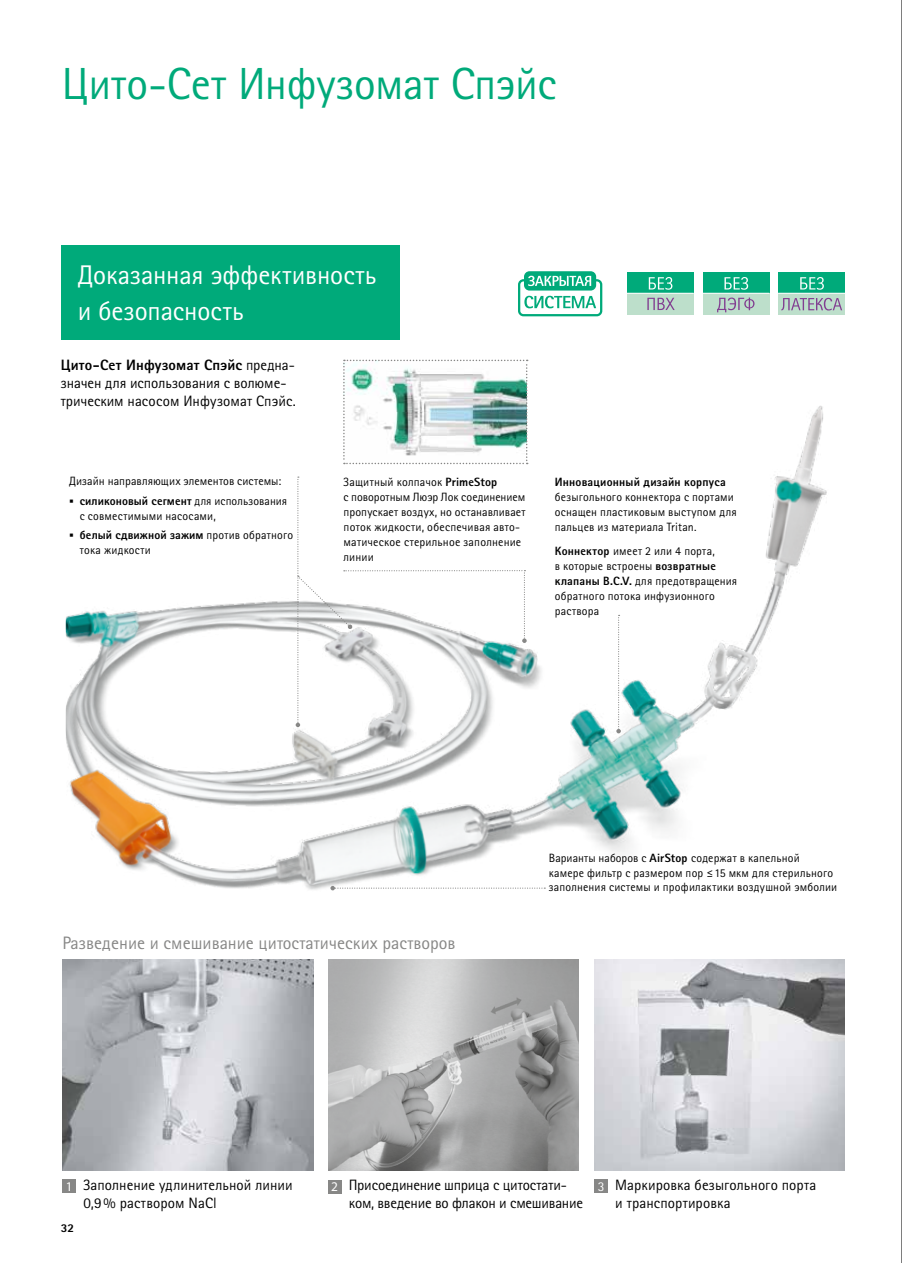
<style>
.page{position:relative;width:902px;height:1263px;background:#fff}
.page>*{position:absolute;margin:0;border:0;box-sizing:border-box;transform-origin:0 0}
.t1{font:45px "Rotis Sans Serif Pro Cyr";letter-spacing:-.01em;color:#00aa7a}
.t2{font:27px/36px "Rotis Sans Serif Pro Cyr";color:#fff}
.t3{font:18px "Rotis Sans Serif Pro Cyr";color:#878786}
.t4{font:15px/18px "Rotis Sans Serif Pro Cyr";color:#000}
.t5{font:12px/15px "Rotis Sans Serif Pro Cyr";letter-spacing:.015em;color:#000}
.t6{font:800 12px "Rotis Sans Serif Pro Cyr";letter-spacing:.015em;color:#000}
.s1{font-weight:800}
.s2{font-family:"Myriad Pro";font-size:13.35px;color:#fff}
.s3{font-size:13.5px;color:#fff}
</style>
<div class="page">
<div style="left:61px;top:246px;width:338px;height:94px;background:#00aa7a"></div>
<img style="left:66px;top:406px;width:761px;height:485px">
<div style="left:518px;top:279px;width:84px;height:37px;border:2px solid #00aa7a;border-radius:4px"></div>
<svg style="left:524px;top:296px;width:72px;height:12px"></svg>
<div style="left:524px;top:271px;width:72px;height:20px;background:#00aa7a;border-radius:5px"></div>
<svg style="left:528px;top:276px;width:63px;height:10px"></svg>
<div style="left:702px;top:273px;width:67px;height:20px;background:#00aa7a"></div>
<div style="left:702px;top:293px;width:67px;height:22px;background:#bddfcb"></div>
<hr style="left:702px;top:293px;width:67px;height:1px;background:#fff">
<svg style="left:717px;top:298px;width:37px;height:14px"></svg>
<svg style="left:724px;top:277px;width:24px;height:13px"></svg>
<div style="left:627px;top:273px;width:66px;height:20px;background:#00aa7a"></div>
<div style="left:627px;top:293px;width:66px;height:22px;background:#bddfcb"></div>
<hr style="left:627px;top:293px;width:66px;height:1px;background:#fff">
<svg style="left:648px;top:277px;width:24px;height:13px"></svg>
<svg style="left:647px;top:298px;width:27px;height:12px"></svg>
<div style="left:778px;top:273px;width:67px;height:20px;background:#00aa7a"></div>
<div style="left:778px;top:293px;width:67px;height:22px;background:#bddfcb"></div>
<hr style="left:778px;top:293px;width:67px;height:1px;background:#fff">
<svg style="left:781px;top:298px;width:61px;height:12px"></svg>
<svg style="left:800px;top:277px;width:23px;height:13px"></svg>
<img style="left:62px;top:959px;width:251px;height:212px">
<img style="left:328px;top:959px;width:250px;height:212px">
<img style="left:594px;top:959px;width:250px;height:212px">
<div style="left:62px;top:1180px;width:14px;height:13px;background:#878786"></div>
<div style="left:328px;top:1180px;width:13px;height:13px;background:#878786"></div>
<div style="left:594px;top:1180px;width:13px;height:13px;background:#878786"></div>
<svg style="left:616px;top:615px;width:4px;height:118px"></svg>
<svg style="left:330px;top:886px;width:215px;height:4px"></svg>
<img style="left:343px;top:360px;width:184px;height:104px">
<svg style="left:295px;top:477px;width:231px;height:250px"></svg>
<svg style="left:901px;top:0;width:1px;height:1263px"></svg>
<h1 class="t1" style="left:62px;top:58px;width:496px">Цито-Сет Инфузомат Спэйс</h1>
<h2 class="t2" style="left:78px;top:257px;width:300px">Доказанная эффективность и безопасность</h2>
<p class="t4" style="left:61px;top:356px;width:236px"><span class="s1">Цито-Сет Инфузомат Спэйс</span> предна&shy;значен для использования с волюме&shy;трическим насосом Инфузомат Спэйс.</p>
<p class="t5" style="left:69px;top:474px;width:214px">Дизайн направляющих элементов системы:</p>
<p class="t5" style="left:80px;top:493px;width:209px;text-indent:-11px">▪ <span class="s1">силиконовый сегмент</span> для использования с совместимыми насосами,</p>
<p class="t5" style="left:80px;top:527px;width:215px;text-indent:-11px">▪ <span class="s1">белый сдвижной зажим</span> против обратного тока жидкости</p>
<p class="t5" style="left:343px;top:475px;width:183px">Защитный колпачок <span class="s1">PrimeStop<br></span>с поворотным Люэр Лок соединением пропускает воздух, но останавливает поток жидкости, обеспечивая авто&shy;матическое стерильное заполнение линии</p>
<p class="t6" style="left:554px;top:474px;width:172px">Инновационный дизайн корпуса</p>
<p class="t5" style="left:554px;top:490px;width:183px">безыгольного коннектора с портами оснащен пластиковым выступом для пальцев из материала Tritan.</p>
<p class="t5" style="left:554px;top:543px;width:184px"><span class="s1">Коннектор</span> имеет 2 или 4 порта,<br>в которые встроены <span class="s1">возвратные клапаны B.C.V.</span> для предотвращения обратного потока инфузионного раствора</p>
<h3 class="t3" style="left:62px;top:932px;width:394px">Разведение и смешивание цитостатических растворов</h3>
<p class="t5" style="left:548px;top:851px;width:290px;line-height:14.5px">Варианты наборов с <span class="s1">AirStop</span> содержат в капельной камере фильтр с размером пор ≤15 мкм для стерильного заполнения системы и профилактики воздушной эмболии</p>
<p class="t4" style="left:83px;top:1176px;width:211px;text-indent:-18px"><span class="s2">1</span> Заполнение удлинительной линии<br>0,9% раствором NaCl</p>
<p class="t4" style="left:349px;top:1176px;width:236px;text-indent:-18px"><sub>2</sub> Присоединение шприца с цитостати&shy;ком, введение во флакон и смешивание</p>
<p class="t4" style="left:615px;top:1176px;width:202px;text-indent:-18px"><span class="s3">3</span> Маркировка безыгольного порта и транспортировка</p>
<p class="t6" style="left:61px;top:1220px;width:15px">32</p>
</div>
